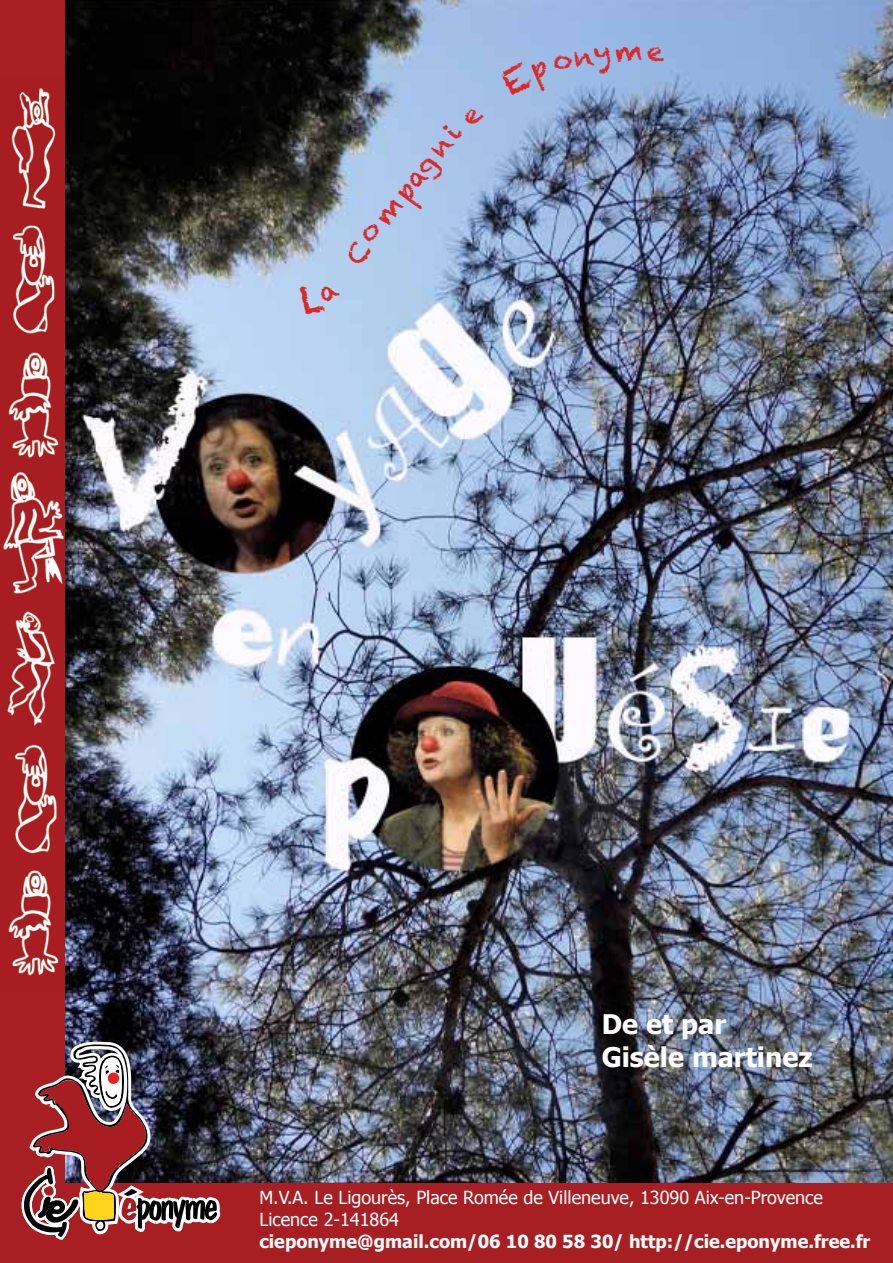
<style>
.page{position:relative;width:893px;height:1263px;background:#fff}
.page>*{position:absolute;margin:0;border:0;box-sizing:border-box;transform-origin:0 0}
.t1{font:700 27px/32.4px "Tahoma";color:#fff}
.t2{font:18px/21.6px "Tahoma";color:#fff}
.t3{font:700 18px "Tahoma";color:#fff}
</style>
<div class="page">
<img style="left:65px;top:0;width:828px;height:1183px">
<div style="left:0;top:1183px;width:893px;height:80px;background:#a71f23"></div>
<div style="left:0;top:0;width:65px;height:1263px;background:#a71f23"></div>
<img style="left:3px;top:88px;width:61px;height:888px">
<svg style="left:21px;top:1038px;width:204px;height:202px"></svg>
<svg style="left:300px;top:282px;width:40px;height:33px"></svg>
<svg style="left:344px;top:106px;width:140px;height:162px;background:#a4bee0"></svg>
<div style="left:499px;top:45px;width:143px;height:52px;background:#9cbbe6"></div>
<svg style="left:648px;top:46px;width:16px;height:16px"></svg>
<h1 class="t1" style="left:602px;top:1007px;width:212px">De et par<br>Gisèle martinez</h1>
<p class="t2" style="left:259px;top:1186px;width:565px">M.V.A. Le Ligourès, Place Romée de Villeneuve, 13090 Aix-en-Provence<br>Licence 2-141864</p>
<p class="t3" style="left:259px;top:1230px;width:612px">cieponyme@gmail.com/06 10 80 58 30/ http://cie.eponyme.free.fr</p>
</div>
